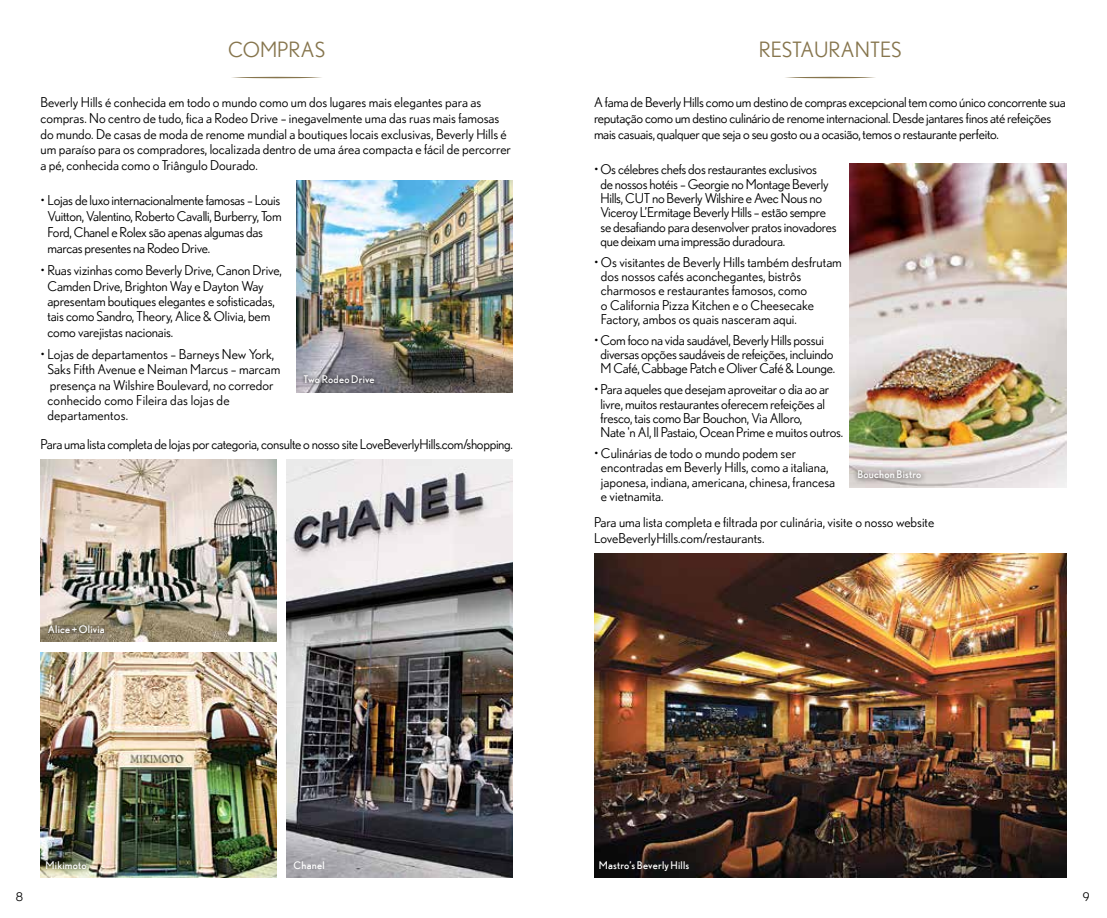
<style>
.page{position:relative;width:1107px;height:918px;background:#fff}
.page>*{position:absolute;margin:0;border:0;box-sizing:border-box;transform-origin:0 0}
.t1{font:21px "Nobel";color:#86754d}
.t2{font:13.5px/14.2px "Nobel";letter-spacing:-.015em;color:#000}
.t3{font:12px "Nobel";color:#000}
.t4{font:10.5px "Nobel";letter-spacing:.02em;color:#fff}
</style>
<div class="page">
<img style="left:296px;top:180px;width:217px;height:213px">
<img style="left:287px;top:459px;width:226px;height:419px">
<img style="left:850px;top:164px;width:216px;height:324px">
<img style="left:40px;top:459px;width:237px;height:183px">
<img style="left:40px;top:652px;width:237px;height:226px">
<img style="left:594px;top:554px;width:472px;height:324px">
<div style="left:43px;top:621px;width:66px;height:17px;background:#000;opacity:.23"></div>
<svg style="left:48px;top:625px;width:57px;height:8px"></svg>
<svg style="left:785px;top:77px;width:90px;height:1px"></svg>
<svg style="left:232px;top:77px;width:90px;height:1px"></svg>
<div style="left:300px;top:371px;width:79px;height:17px;background:#000;opacity:.75"></div>
<div style="left:852px;top:465px;width:75px;height:20px;background:#000;opacity:.75"></div>
<div style="left:40px;top:856px;width:52px;height:19px;background:#000;opacity:.77"></div>
<h1 class="t1" style="left:228px;top:38px;width:98px">COMPRAS</h1>
<h1 class="t1" style="left:759px;top:38px;width:145px">RESTAURANTES</h1>
<p class="t2" style="left:40px;top:94px;width:472px;line-height:15.8px">Beverly Hills é conhecida em todo o mundo como um dos lugares mais elegantes para as compras. No centro de tudo, fica a Rodeo Drive – inegavelmente uma das ruas mais famosas do mundo. De casas de moda de renome mundial a boutiques locais exclusivas, Beverly Hills é um paraíso para os compradores, localizada dentro de uma área compacta e fácil de percorrer a pé, conhecida como o Triângulo Dourado.</p>
<p class="t2" style="left:47px;top:191px;width:236px;line-height:16.2px;text-indent:-7px">• Lojas de luxo internacionalmente famosas – Louis Vuitton, Valentino, Roberto Cavalli, Burberry, Tom Ford, Chanel e Rolex são apenas algumas das marcas presentes na Rodeo Drive.</p>
<p class="t2" style="left:47px;top:263px;width:236px;line-height:15.5px;text-indent:-7px">• Ruas vizinhas como Beverly Drive, Canon Drive, Camden Drive, Brighton Way e Dayton Way apresentam boutiques elegantes e sofisticadas, tais como Sandro, Theory, Alice &amp; Olivia, bem como varejistas nacionais.</p>
<p class="t2" style="left:47px;top:346px;width:234px;line-height:15.5px;text-indent:-7px">• Lojas de departamentos – Barneys New York, Saks Fifth Avenue e Neiman Marcus – marcam presença na Wilshire Boulevard, no corredor conhecido como Fileira das lojas de departamentos.</p>
<p class="t2" style="left:40px;top:437px;width:474px">Para uma lista completa de lojas por categoria, consulte o nosso site LoveBeverlyHills.com/shopping.</p>
<p class="t4" style="left:304px;top:374px;width:73px">Two Rodeo Drive</p>
<p class="t4" style="left:48px;top:623px;width:58px">Alice + Olivia</p>
<p class="t2" style="left:594px;top:94px;width:473px;line-height:15.8px">A fama de Beverly Hills como um destino de compras excepcional tem como único concorrente sua reputação como um destino culinário de renome internacional. Desde jantares finos até refeições mais casuais, qualquer que seja o seu gosto ou a ocasião, temos o restaurante perfeito.</p>
<p class="t2" style="left:600px;top:162px;width:238px;text-indent:-6px">• Os célebres chefs dos restaurantes exclusivos<br>de nossos hotéis – Georgie no Montage Beverly Hills, CUT no Beverly Wilshire e Avec Nous no Viceroy L’Ermitage Beverly Hills – estão sempre se desafiando para desenvolver pratos inovadores que deixam uma impressão duradoura.</p>
<p class="t2" style="left:601px;top:255px;width:242px;text-indent:-7px">• Os visitantes de Beverly Hills também desfrutam dos nossos cafés aconchegantes, bistrôs charmosos e restaurantes famosos, como<br>o California Pizza Kitchen e o Cheesecake Factory, ambos os quais nasceram aqui.</p>
<p class="t2" style="left:600px;top:333px;width:236px;text-indent:-6px">• Com foco na vida saudável, Beverly Hills possui diversas opções saudáveis de refeições, incluindo<br>M Café, Cabbage Patch e Oliver Café &amp; Lounge.</p>
<p class="t2" style="left:601px;top:382px;width:244px;text-indent:-7px">• Para aqueles que desejam aproveitar o dia ao ar livre, muitos restaurantes oferecem refeições al fresco, tais como Bar Bouchon, Via Alloro,<br>Nate 'n Al, Il Pastaio, Ocean Prime e muitos outros.</p>
<p class="t2" style="left:601px;top:446px;width:236px;text-indent:-7px">• Culinárias de todo o mundo podem ser encontradas em Beverly Hills, como a italiana, japonesa, indiana, americana, chinesa, francesa e vietnamita.</p>
<p class="t2" style="left:594px;top:514px;width:342px;line-height:16.2px">Para uma lista completa e filtrada por culinária, visite o nosso website<br>LoveBeverlyHills.com/restaurants.</p>
<p class="t4" style="left:857px;top:469px;width:66px">Bouchon Bistro</p>
<p class="t4" style="left:46px;top:859px;width:43px">Mikimoto</p>
<p class="t4" style="left:294px;top:859px;width:33px">Chanel</p>
<p class="t4" style="left:599px;top:859px;width:92px">Mastro’s Beverly Hills</p>
<p class="t3" style="left:16px;top:890px;width:9px">8</p>
<p class="t3" style="left:1083px;top:890px;width:8px">9</p>
</div>
